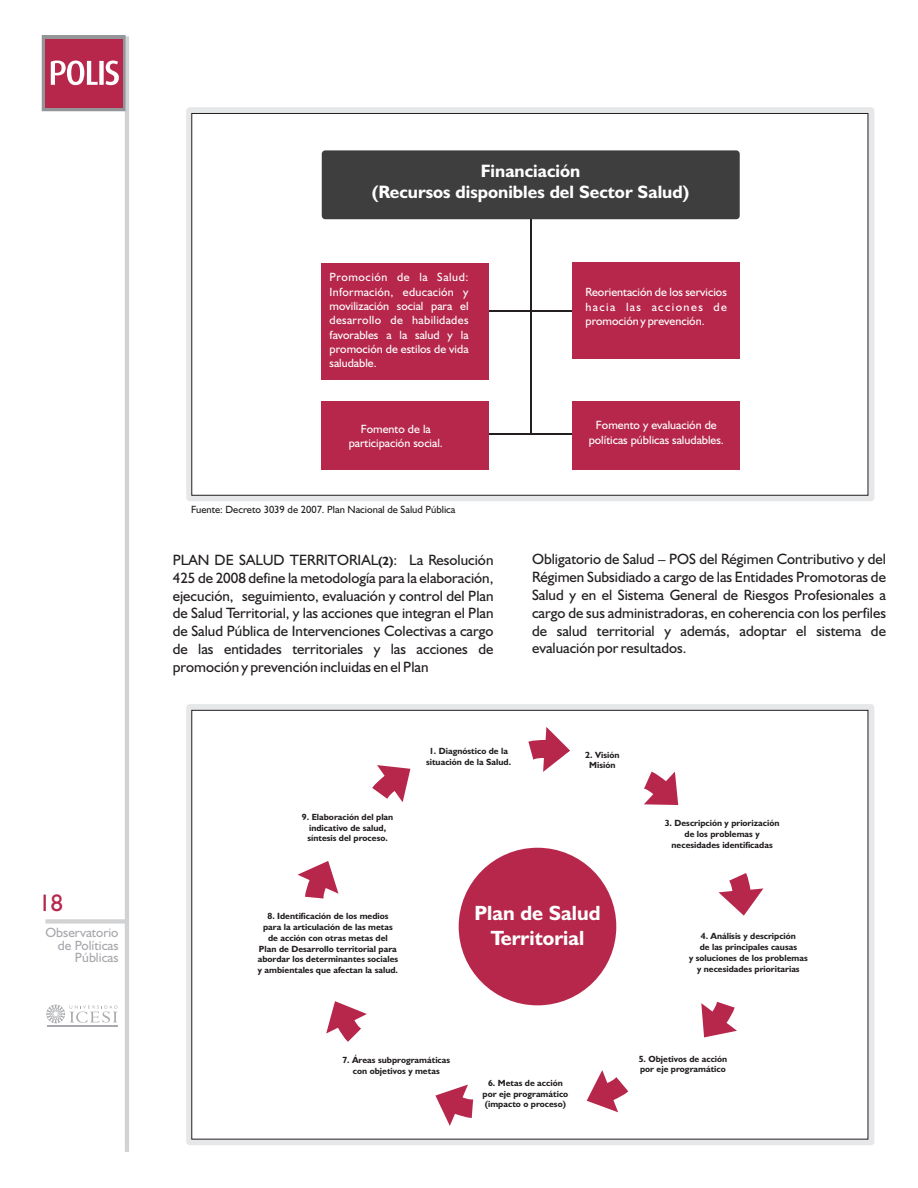
<style>
.page{position:relative;width:918px;height:1188px;background:#fff}
.page>*{position:absolute;margin:0;border:0;box-sizing:border-box;transform-origin:0 0}
.t1{font:24px "Humanist 521 BT";color:#b6274b}
.t2{font:700 20.7px/24.8px "Humanist 521 BT";color:#fff;text-align:center}
.t3{font:700 18px/21.6px "Humanist 521 BT";color:#fff;text-align:center}
.t4{font:15px/17.9px "Humanist 521 BT";color:#231f20;text-align:justify}
.t5{font:13.5px/12.6px "Humanist 521 BT";color:#a8a9ad;text-align:right}
.t6{font:12px/14.2px "Humanist 521 BT";color:#fff;text-align:justify}
.t7{font:10.5px "Humanist 521 BT";color:#231f20}
.t8{font:700 9px/10.8px "Humanist 521 BT";color:#231f20;text-align:center}
.s1{font-weight:700;font-size:12px}
</style>
<div class="page">
<hr style="left:125px;top:36px;width:4px;height:1116px;background:#d1d2d4">
<div style="left:45px;top:919px;width:83px;height:5px;background:#d1d2d4"></div>
<hr style="left:47px;top:1026px;width:71px;height:1px;background:#a8a9ad">
<svg style="left:46px;top:1005px;width:71px;height:18px"></svg>
<svg style="left:42px;top:35px;width:84px;height:76px"></svg>
<svg style="left:186px;top:704px;width:688px;height:441px;fill:#e6e7e9"></svg>
<svg style="left:191px;top:710px;width:677px;height:429px"></svg>
<svg style="left:528px;top:727px;width:42px;height:45px"></svg>
<svg style="left:644px;top:772px;width:34px;height:33px"></svg>
<svg style="left:719px;top:873px;width:44px;height:43px"></svg>
<svg style="left:701px;top:1002px;width:36px;height:35px"></svg>
<svg style="left:587px;top:1070px;width:41px;height:42px"></svg>
<svg style="left:435px;top:1085px;width:38px;height:41px"></svg>
<svg style="left:326px;top:1001px;width:41px;height:41px"></svg>
<svg style="left:298px;top:861px;width:41px;height:38px"></svg>
<svg style="left:372px;top:765px;width:38px;height:37px"></svg>
<div style="left:459px;top:848px;width:157px;height:157px;background:#b6274b;border-radius:50%"></div>
<div style="left:186px;top:107px;width:688px;height:394px;background:#e6e7e9;border-radius:4px"></div>
<div style="left:191px;top:113px;width:677px;height:383px;background:#fff"></div>
<hr style="left:381px;top:433px;width:307px;height:1px;background:#231f20">
<hr style="left:381px;top:310px;width:307px;height:2px;background:#231f20">
<hr style="left:530px;top:175px;width:1px;height:258px;background:#231f20">
<div style="left:321px;top:263px;width:168px;height:116px;background:#b6274b"></div>
<div style="left:573px;top:263px;width:167px;height:96px;background:#b6274b"></div>
<div style="left:321px;top:401px;width:168px;height:69px;background:#b6274b"></div>
<div style="left:573px;top:401px;width:167px;height:69px;background:#b6274b"></div>
<div style="left:322px;top:150px;width:418px;height:69px;background:#3e3e3f;border-radius:4px"></div>
<h1 class="t1" style="left:39px;top:893px;width:26px">18</h1>
<p class="t5" style="left:45px;top:927px;width:75px">Observatorio de Políticas<br>Públicas</p>
<p class="t3" style="left:372px;top:161px;width:319px">Financiación<br>(Recursos disponibles del Sector Salud)</p>
<p class="t6" style="left:330px;top:271px;width:141px">Promoción de la Salud:<br>Información, educación y movilización social para el desarrollo de habilidades favorables a la salud y la promoción de estilos de vida saludable.</p>
<p class="t6" style="left:585px;top:286px;width:143px">Reorientación de los servicios hacia las acciones de promoción y prevención.</p>
<p class="t6" style="left:349px;top:423px;width:96px;text-align:center">Fomento de la participación social.</p>
<p class="t6" style="left:589px;top:419px;width:137px;text-align:center">Fomento y evaluación de políticas públicas saludables.</p>
<p class="t7" style="left:191px;top:505px;width:266px">Fuente: Decreto 3039 de 2007. Plan Nacional de Salud Pública</p>
<p class="t4" style="left:173px;top:552px;width:322px">PLAN DE SALUD TERRITORIAL<span class="s1">(2)</span>: La Resolución 425 de 2008 define la metodología para la elaboración, ejecución, seguimiento, evaluación y control del Plan de Salud Territorial, y las acciones que integran el Plan de Salud Pública de Intervenciones Colectivas a cargo de las entidades territoriales y las acciones de promoción y prevención incluidas en el Plan</p>
<p class="t4" style="left:532px;top:551px;width:355px">Obligatorio de Salud – POS del Régimen Contributivo y del Régimen Subsidiado a cargo de las Entidades Promotoras de Salud y en el Sistema General de Riesgos Profesionales a cargo de sus administradoras, en coherencia con los perfiles de salud territorial y además, adoptar el sistema de evaluación por resultados.</p>
<p class="t8" style="left:302px;top:812px;width:93px">9. Elaboración del plan indicativo de salud, síntesis del proceso.</p>
<p class="t8" style="left:426px;top:746px;width:87px">1. Diagnóstico de la situación de la Salud.</p>
<p class="t8" style="left:585px;top:750px;width:36px">2. Visión<br>Misión</p>
<p class="t8" style="left:665px;top:818px;width:116px">3. Descripción y priorización de los problemas y necesidades identificadas</p>
<p class="t8" style="left:258px;top:911px;width:142px">8. Identificación de los medios para la articulación de las metas de acción con otras metas del<br>Plan de Desarrollo territorial para abordar los determinantes sociales y ambientales que afectan la salud.</p>
<h2 class="t2" style="left:474px;top:902px;width:128px">Plan de Salud<br>Territorial</h2>
<p class="t8" style="left:342px;top:1056px;width:109px">7. Áreas subprogramáticas con objetivos y metas</p>
<p class="t8" style="left:483px;top:1078px;width:87px">6. Metas de acción por eje programático (impacto o proceso)</p>
<p class="t8" style="left:689px;top:932px;width:120px">4. Análisis y descripción<br>de las principales causas<br>y soluciones de los problemas y necesidades prioritarias</p>
<p class="t8" style="left:639px;top:1054px;width:90px;text-align:left">5. Objetivos de acción por eje programático</p>
</div>
